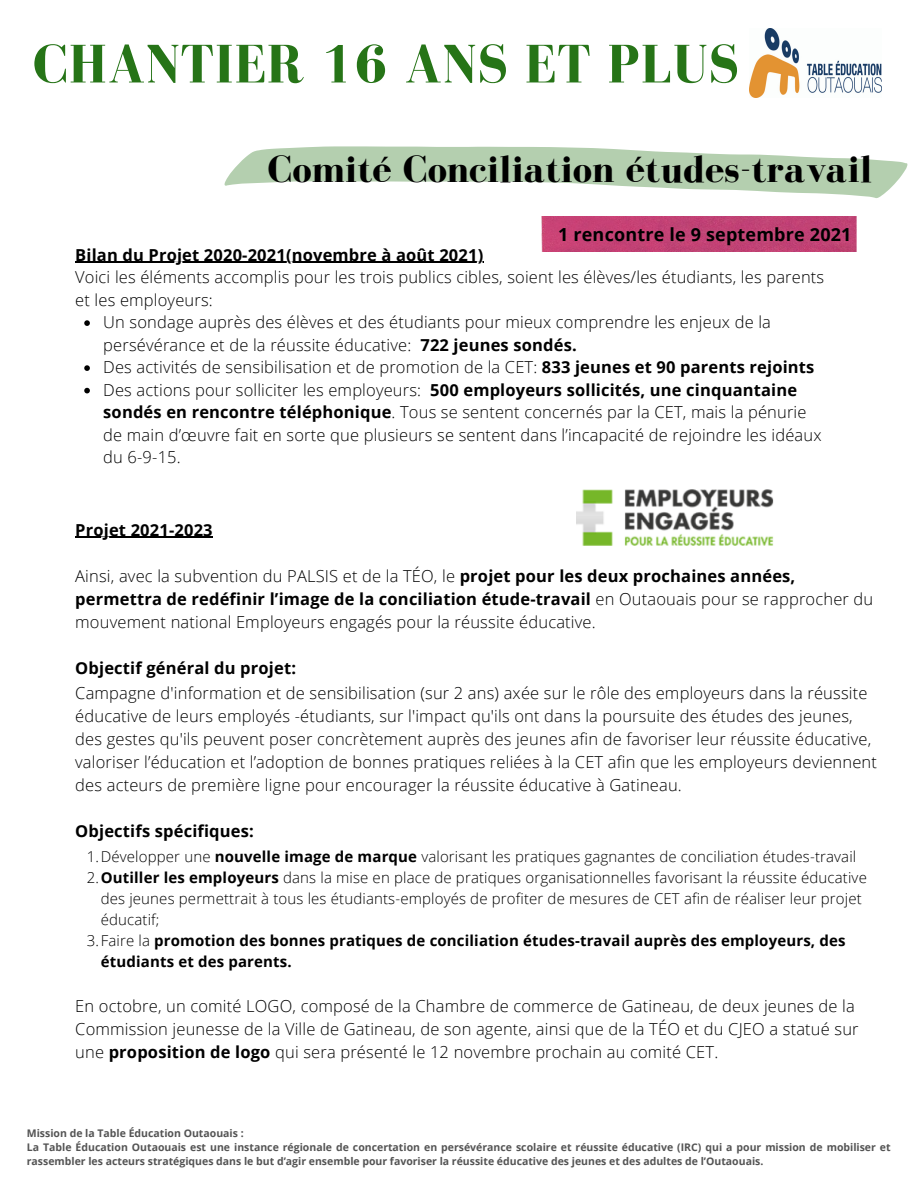
<style>
.page{position:relative;width:918px;height:1188px;background:#fff}
.page>*{position:absolute;margin:0;border:0;box-sizing:border-box;transform-origin:0 0}
.t1{font:700 55.8px "Bodoni FLF";letter-spacing:.01em;color:#267417}
.t2{font:700 39px "Bodoni FLF";letter-spacing:.01em;color:#000}
.t3{font:700 18px "Open Sans";letter-spacing:.01em;color:#000}
.t4{font:300 16.5px/23px "Open Sans";letter-spacing:.01em;color:#000}
.t5{font:700 16.5px "Open Sans";letter-spacing:.01em;color:#000}
.t6{font:300 15px/20.9px "Open Sans";letter-spacing:.01em;color:#000}
.t7{font:700 15px/20.9px "Open Sans";letter-spacing:.01em;color:#000}
.t8{font:700 10.5px/14px "Open Sans";color:#545454}
.s1{font-weight:700}
.s2{font-weight:300}
</style>
<div class="page">
<img style="left:750px;top:29px;width:131px;height:68px">
<svg style="left:225px;top:146px;width:682px;height:52px"></svg>
<svg style="left:84px;top:320px;width:6px;height:6px"></svg>
<svg style="left:84px;top:365px;width:6px;height:6px"></svg>
<svg style="left:84px;top:388px;width:6px;height:5px"></svg>
<hr style="left:75px;top:262px;width:408px;height:1px;background:#000">
<hr style="left:75px;top:537px;width:138px;height:1px;background:#000">
<img style="left:577px;top:489px;width:197px;height:57px">
<img style="left:541px;top:217px;width:315px;height:35px">
<p class="t1" style="left:33px;top:34px;width:708px">CHANTIER 16 ANS ET PLUS</p>
<p class="t2" style="left:268px;top:148px;width:605px">Comité Conciliation études-travail</p>
<p class="t3" style="left:558px;top:221px;width:295px">1 rencontre le 9 septembre 2021</p>
<p class="t5" style="left:75px;top:243px;width:410px">Bilan du Projet 2020-2021(novembre à août 2021)</p>
<p class="t4" style="left:75px;top:266px;width:751px;line-height:22.5px">Voici les éléments accomplis pour les trois publics cibles, soient les élèves/les étudiants, les parents et les employeurs:</p>
<p class="t4" style="left:103px;top:311px;width:669px;line-height:22.5px">Un sondage auprès des élèves et des étudiants pour mieux comprendre les enjeux de la persévérance et de la réussite éducative: <span class="s1">722 jeunes sondés.</span></p>
<p class="t4" style="left:103px;top:355px;width:713px">Des activités de sensibilisation et de promotion de la CET: <span class="s1">833 jeunes et 90 parents rejoints</span></p>
<p class="t4" style="left:103px;top:378px;width:720px;line-height:22.5px">Des actions pour solliciter les employeurs: <span class="s1">500 employeurs sollicités, une cinquantaine sondés en rencontre téléphonique</span>. Tous se sentent concernés par la CET, mais la pénurie de main d’œuvre fait en sorte que plusieurs se sentent dans l’incapacité de rejoindre les idéaux du 6-9-15.</p>
<p class="t5" style="left:75px;top:518px;width:139px">Projet 2021-2023</p>
<p class="t4" style="left:75px;top:564px;width:800px">Ainsi, avec la subvention du PALSIS et de la TÉO, le <span class="s1">projet pour les deux prochaines années, permettra de redéfinir l’image de la conciliation étude-travail</span> en Outaouais pour se rapprocher du mouvement national Employeurs engagés pour la réussite éducative.</p>
<p class="t5" style="left:75px;top:656px;width:222px">Objectif général du projet:</p>
<p class="t4" style="left:75px;top:681px;width:803px">Campagne d'information et de sensibilisation (sur 2 ans) axée sur le rôle des employeurs dans la réussite éducative de leurs employés -étudiants, sur l'impact qu'ils ont dans la poursuite des études des jeunes, des gestes qu'ils peuvent poser concrètement auprès des jeunes afin de favoriser leur réussite éducative, valoriser l’éducation et l’adoption de bonnes pratiques reliées à la CET afin que les employeurs deviennent des acteurs de première ligne pour encourager la réussite éducative à Gatineau.</p>
<p class="t5" style="left:75px;top:819px;width:180px">Objectifs spécifiques:</p>
<p class="t6" style="left:87px;top:846px;width:771px">1.Développer une <span class="s1">nouvelle image de marque</span> valorisant les pratiques gagnantes de conciliation études-travail</p>
<p class="t6" style="left:101px;top:867px;width:768px;text-indent:-14px">2.<span class="s1">Outiller les employeurs</span> dans la mise en place de pratiques organisationnelles favorisant la réussite éducative des jeunes permettrait à tous les étudiants-employés de profiter de mesures de CET afin de réaliser leur projet éducatif;</p>
<p class="t7" style="left:101px;top:929px;width:746px;text-indent:-14px"><span class="s2">3.Faire la</span> promotion des bonnes pratiques de conciliation études-travail auprès des employeurs, des étudiants et des parents.</p>
<p class="t4" style="left:75px;top:994px;width:785px">En octobre, un comité LOGO, composé de la Chambre de commerce de Gatineau, de deux jeunes de la<br>Commission jeunesse de la Ville de Gatineau, de son agente, ainsi que de la TÉO et du CJEO a statué sur une <span class="s1">proposition de logo</span> qui sera présenté le 12 novembre prochain au comité CET.</p>
<p class="t8" style="left:27px;top:1126px;width:218px">Mission de la Table Éducation Outaouais :</p>
<p class="t8" style="left:27px;top:1140px;width:865px">La Table Éducation Outaouais est une instance régionale de concertation en persévérance scolaire et réussite éducative (IRC) qui a pour mission de mobiliser et rassembler les acteurs stratégiques dans le but d’agir ensemble pour favoriser la réussite éducative des jeunes et des adultes de l’Outaouais.</p>
</div>
